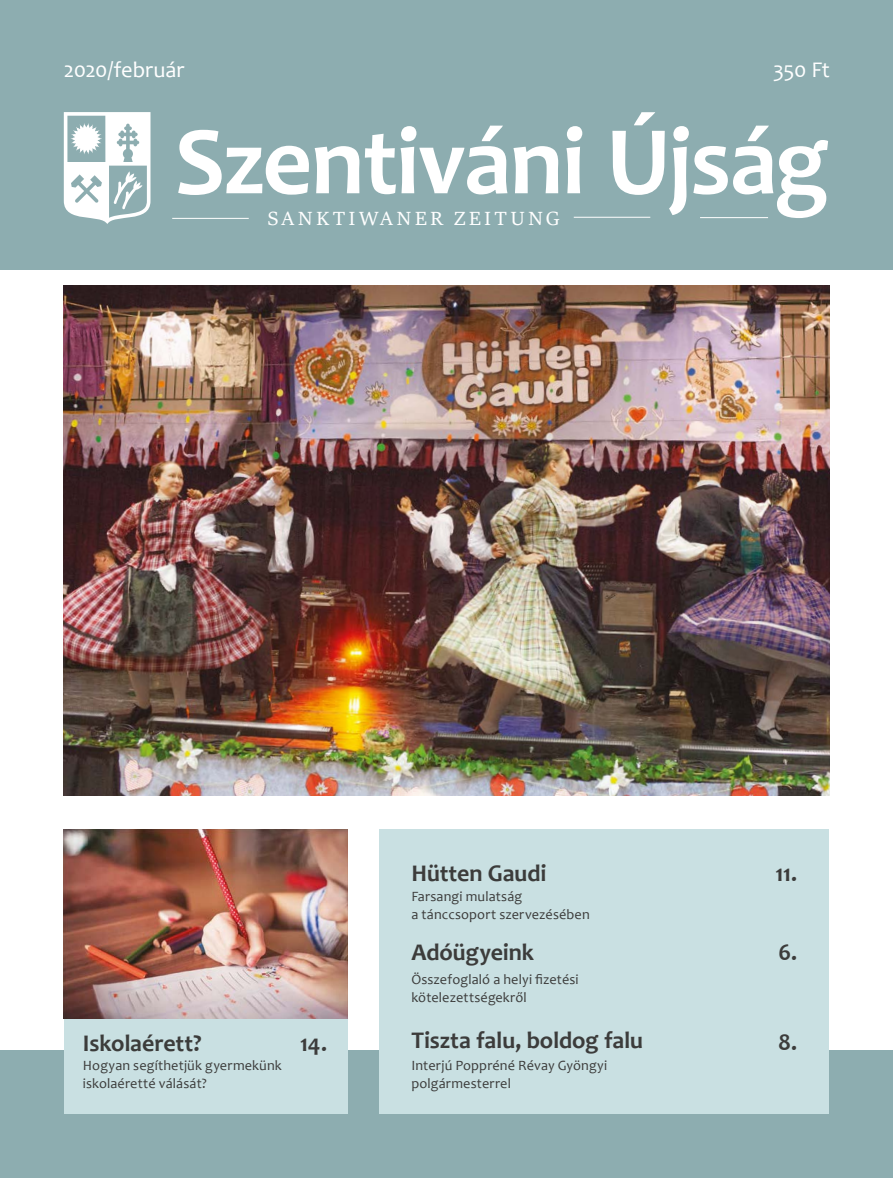
<style>
.page{position:relative;width:893px;height:1178px;background:#fff}
.page>*{position:absolute;margin:0;border:0;box-sizing:border-box;transform-origin:0 0}
.t1{font:700 24px "Candara";letter-spacing:-.005em;color:#3c3c3b}
.t2{font:22.5px "Candara";letter-spacing:-.01em;color:#fff}
.t3{font:21px "Sitka Subheading";letter-spacing:.15em;color:#fff}
.t4{font:14.25px/18px "Candara";letter-spacing:.01em;color:#3c3c3b}
</style>
<div class="page">
<div style="left:0;top:1050px;width:893px;height:128px;background:#8dadb0"></div>
<img style="left:64px;top:286px;width:765px;height:510px">
<div style="left:379px;top:829px;width:450px;height:285px;background:#c9e0e2"></div>
<div style="left:64px;top:829px;width:284px;height:285px;background:#c9e0e2"></div>
<img style="left:64px;top:829px;width:284px;height:189px">
<div style="left:0;top:0;width:893px;height:269px;background:#8dadb0"></div>
<svg style="left:178px;top:112px;width:650px;height:106px"></svg>
<hr style="left:172px;top:218px;width:77px;height:1px;background:#fff">
<hr style="left:574px;top:217px;width:76px;height:1px;background:#fff">
<hr style="left:700px;top:217px;width:68px;height:1px;background:#fff">
<svg style="left:64px;top:112px;width:87px;height:112px"></svg>
<h2 class="t2" style="left:64px;top:56px;width:122px">2020/február</h2>
<h2 class="t2" style="left:773px;top:56px;width:58px">350 Ft</h2>
<h3 class="t3" style="left:267px;top:202px;width:294px">SANKTIWANER ZEITUNG</h3>
<h1 class="t1" style="left:411px;top:858px;width:137px">Hütten Gaudi</h1>
<h1 class="t1" style="left:775px;top:858px;width:23px">11.</h1>
<p class="t4" style="left:411px;top:887px;width:180px">Farsangi mulatság<br>a tánccsoport szervezésében</p>
<h1 class="t1" style="left:411px;top:937px;width:124px">Adóügyeink</h1>
<p class="t4" style="left:411px;top:970px;width:169px">Összefoglaló a helyi fizetési kötelezettségekről</p>
<h1 class="t1" style="left:83px;top:1028px;width:120px">Iskolaérett?</h1>
<h1 class="t1" style="left:300px;top:1028px;width:28px">14.</h1>
<h1 class="t1" style="left:411px;top:1025px;width:233px">Tiszta falu, boldog falu</h1>
<p class="t4" style="left:83px;top:1056px;width:200px">Hogyan segíthetjük gyermekünk iskolaéretté válását?</p>
<p class="t4" style="left:411px;top:1056px;width:197px">Interjú Poppréné Révay Gyöngyi polgármesterrel</p>
<h1 class="t1" style="left:778px;top:937px;width:20px">6.</h1>
<h1 class="t1" style="left:778px;top:1027px;width:21px">8.</h1>
</div>
